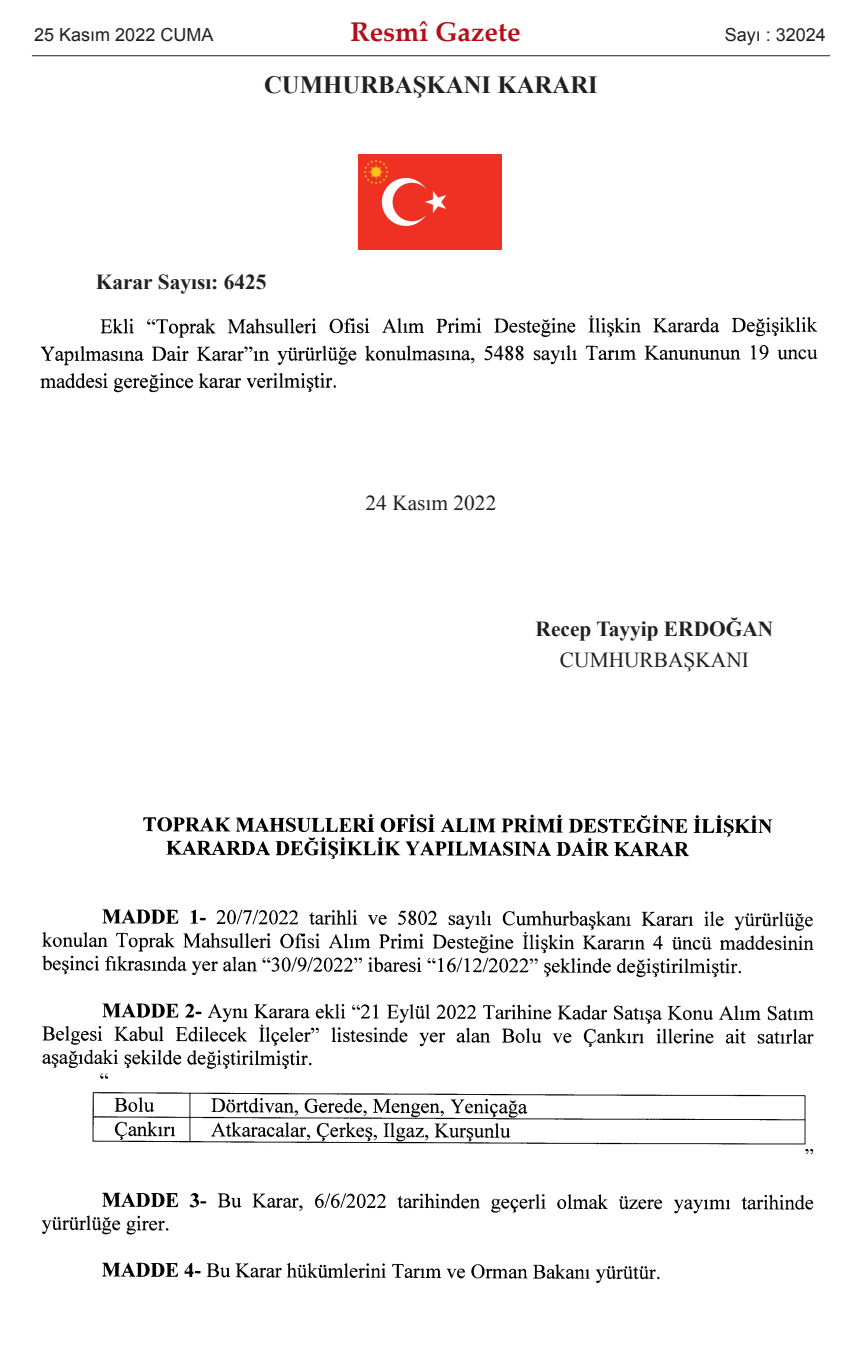
<style>
.page{position:relative;width:862px;height:1365px;background:#fff}
.page>*{position:absolute;margin:0;border:0;box-sizing:border-box;transform-origin:0 0}
.t1{font:700 27px "Palatino Linotype";color:#b40e16}
.t2{font:700 24.75px "Times New Roman";color:#231f20}
.t3{font:700 21.38px "Times New Roman";color:#231f20}
.t4{font:21.38px "Times New Roman";color:#231f20}
.t5{font:18px "Arial";color:#231f20}
</style>
<div class="page">
<img style="left:358px;top:154px;width:143px;height:96px">
<img style="left:40px;top:315px;width:778px;height:78px">
<img style="left:41px;top:814px;width:773px;height:470px">
<hr style="left:32px;top:55px;width:797px;height:1px;background:#231f20">
<p class="t5" style="left:34px;top:25px;width:181px">25 Kasım 2022 CUMA</p>
<p class="t1" style="left:350px;top:21px;width:171px">Resmî Gazete</p>
<p class="t5" style="left:724px;top:25px;width:103px">Sayı : 32024</p>
<p class="t2" style="left:264px;top:71px;width:335px">CUMHURBAŞKANI KARARI</p>
<p class="t3" style="left:96px;top:270px;width:172px">Karar Sayısı: 6425</p>
<p class="t4" style="left:365px;top:491px;width:132px">24 Kasım 2022</p>
<p class="t3" style="left:535px;top:617px;width:239px">Recep Tayyip ERDOĞAN</p>
<p class="t4" style="left:559px;top:648px;width:190px">CUMHURBAŞKANI</p>
</div>
